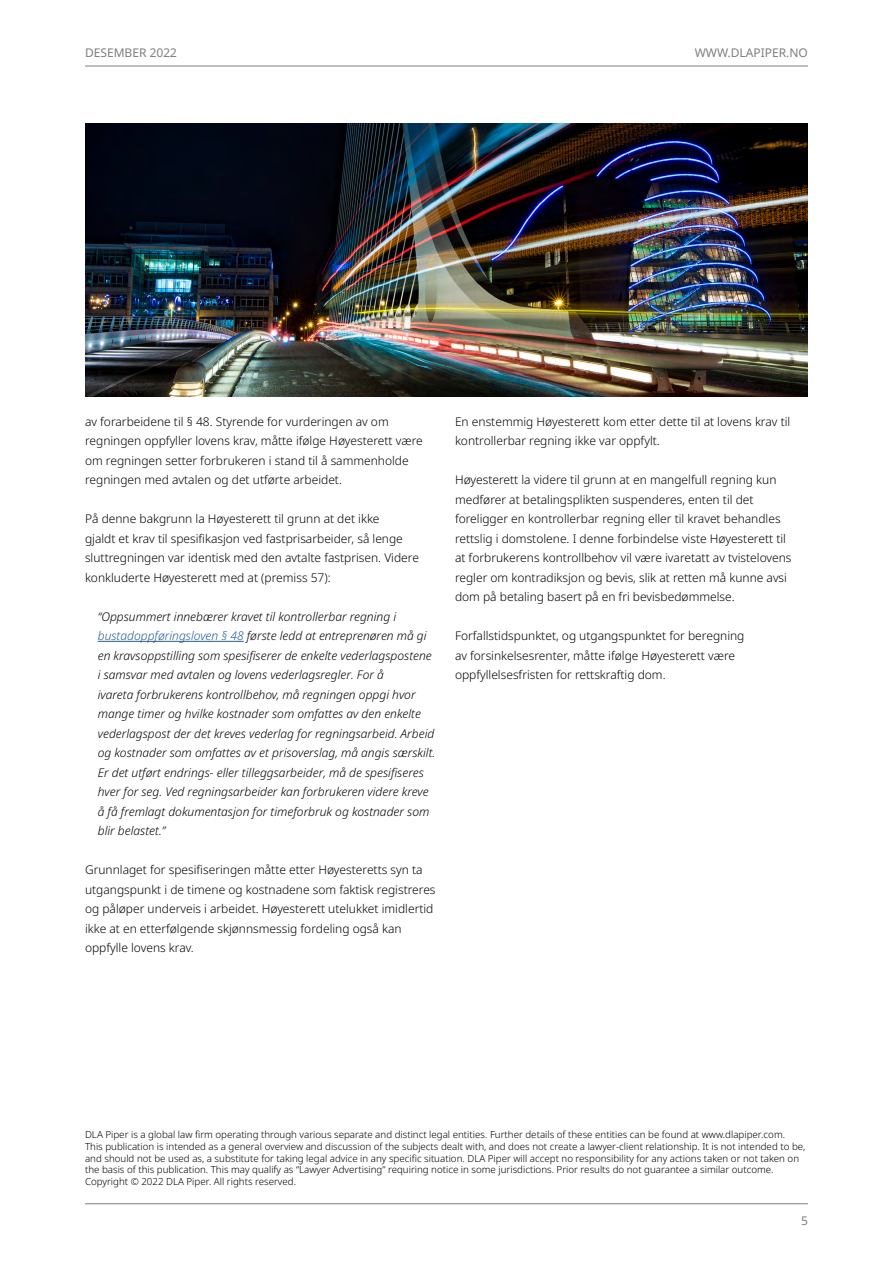
<style>
.page{position:relative;width:893px;height:1263px;background:#fff}
.page>*{position:absolute;margin:0;border:0;box-sizing:border-box;transform-origin:0 0}
.t1{font:300 12px/19.5px "Noto Sans";color:#000}
.t2{font:italic 300 12px/19.5px "Noto Sans";color:#000}
.t3{font:12px "Noto Sans";color:#7e7e7d}
.t4{font:300 9.75px/11.7px "Noto Sans";color:#000}
.s1{color:#275b9b}
</style>
<div class="page">
<hr style="left:85px;top:66px;width:723px;height:1px;background:#7e7e7d">
<hr style="left:85px;top:1203px;width:723px;height:1px;background:#7e7e7d">
<hr style="left:98px;top:641px;width:146px;height:1px;background:#275b9b">
<img style="left:85px;top:123px;width:723px;height:273px">
<p class="t3" style="left:85px;top:44px;width:93px">DESEMBER 2022</p>
<p class="t3" style="left:695px;top:45px;width:115px">WWW.DLAPIPER.NO</p>
<p class="t1" style="left:85px;top:412px;width:339px">av forarbeidene til § 48. Styrende for vurderingen av om regningen oppfyller lovens krav, måtte ifølge Høyesterett være om regningen setter forbrukeren i stand til å sammenholde regningen med avtalen og det utførte arbeidet.</p>
<p class="t1" style="left:85px;top:509px;width:335px">På denne bakgrunn la Høyesterett til grunn at det ikke<br>gjaldt et krav til spesifikasjon ved fastprisarbeider, så lenge sluttregningen var identisk med den avtalte fastprisen. Videre konkluderte Høyesterett med at (premiss 57):</p>
<p class="t2" style="left:98px;top:607px;width:339px">“Oppsummert innebærer kravet til kontrollerbar regning i <span class="s1">bustadoppføringsloven § 48</span> første ledd at entreprenøren må gi en kravsoppstilling som spesifiserer de enkelte vederlagspostene i samsvar med avtalen og lovens vederlagsregler. For å<br>ivareta forbrukerens kontrollbehov, må regningen oppgi hvor mange timer og hvilke kostnader som omfattes av den enkelte vederlagspost der det kreves vederlag for regningsarbeid. Arbeid og kostnader som omfattes av et prisoverslag, må angis særskilt.<br>Er det utført endrings- eller tilleggsarbeider, må de spesifiseres hver for seg. Ved regningsarbeider kan forbrukeren videre kreve å få fremlagt dokumentasjon for timeforbruk og kostnader som blir belastet.”</p>
<p class="t1" style="left:85px;top:860px;width:352px">Grunnlaget for spesifiseringen måtte etter Høyesteretts syn ta utgangspunkt i de timene og kostnadene som faktisk registreres og påløper underveis i arbeidet. Høyesterett utelukket imidlertid ikke at en etterfølgende skjønnsmessig fordeling også kan oppfylle lovens krav.</p>
<p class="t1" style="left:455px;top:412px;width:337px">En enstemmig Høyesterett kom etter dette til at lovens krav til kontrollerbar regning ikke var oppfylt.</p>
<p class="t1" style="left:455px;top:470px;width:338px">Høyesterett la videre til grunn at en mangelfull regning kun medfører at betalingsplikten suspenderes, enten til det foreligger en kontrollerbar regning eller til kravet behandles rettslig i domstolene. I denne forbindelse viste Høyesterett til at forbrukerens kontrollbehov vil være ivaretatt av tvistelovens regler om kontradiksjon og bevis, slik at retten må kunne avsi dom på betaling basert på en fri bevisbedømmelse.</p>
<p class="t1" style="left:455px;top:626px;width:291px">Forfallstidspunktet, og utgangspunktet for beregning av forsinkelsesrenter, måtte ifølge Høyesterett være oppfyllelsesfristen for rettskraftig dom.</p>
<p class="t4" style="left:85px;top:1129px;width:722px">DLA Piper is a global law firm operating through various separate and distinct legal entities. Further details of these entities can be found at www.dlapiper.com.<br>This publication is intended as a general overview and discussion of the subjects dealt with, and does not create a lawyer-client relationship. It is not intended to be, and should not be used as, a substitute for taking legal advice in any specific situation. DLA Piper will accept no responsibility for any actions taken or not taken on the basis of this publication. This may qualify as “Lawyer Advertising” requiring notice in some jurisdictions. Prior results do not guarantee a similar outcome.<br>Copyright © 2022 DLA Piper. All rights reserved.</p>
<p class="t3" style="left:801px;top:1212px;width:8px">5</p>
</div>
